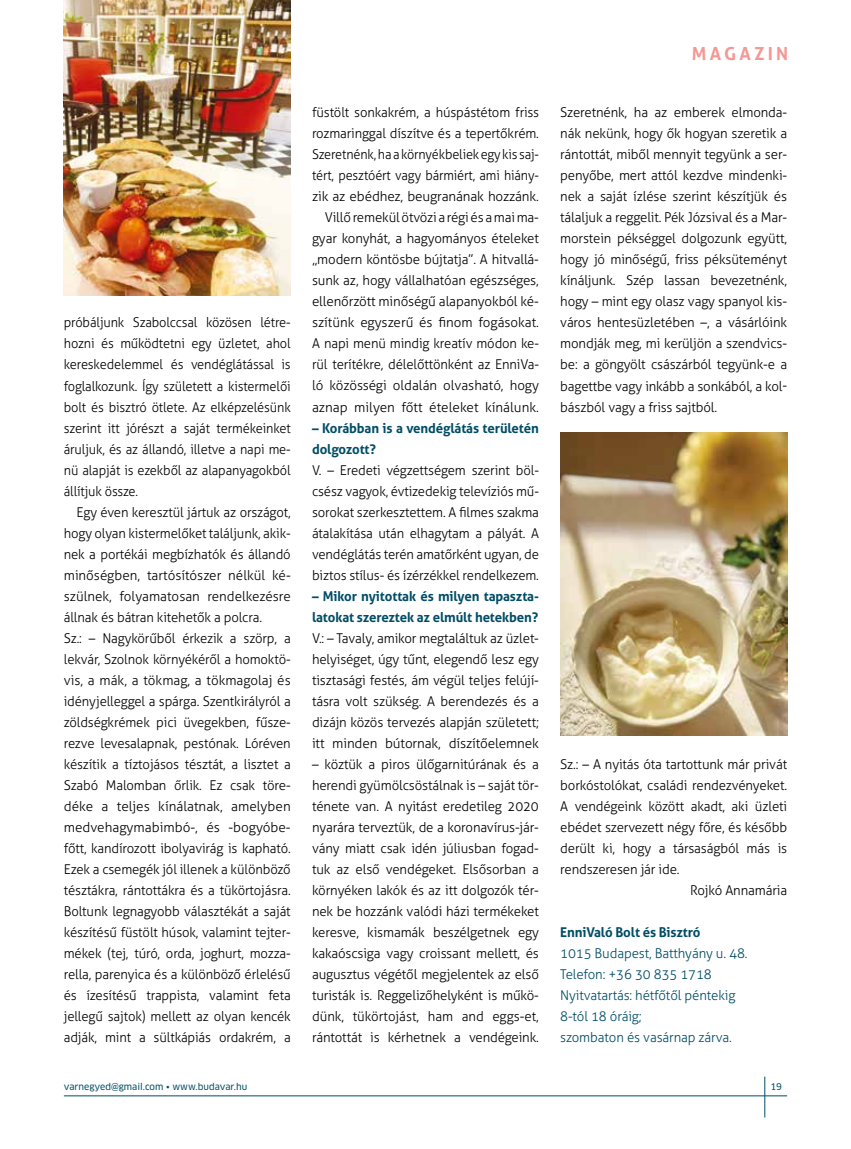
<style>
.page{position:relative;width:851px;height:1149px;background:#fff}
.page>*{position:absolute;margin:0;border:0;box-sizing:border-box;transform-origin:0 0}
.t1{font:700 18px "Aller";letter-spacing:.18em;color:#f39995}
.t2{font:300 13.5px/21px "Aller";letter-spacing:-.01em;color:#000;text-align:justify}
.t3{font:300 13.5px/21px "Aller";letter-spacing:-.01em;color:#000;text-align:justify;scale:.95 1}
.t4{font:700 13.5px/21px "Aller";letter-spacing:-.01em;color:#004d65}
.t5{font:300 13.5px/21px "Aller";letter-spacing:-.01em;color:#004d65}
.t6{font:9px "Clan Pro News";color:#004d65}
</style>
<div class="page">
<hr style="left:764px;top:1076px;width:1px;height:41px;background:#004d65">
<hr style="left:64px;top:1095px;width:723px;height:1px;background:#004d65">
<img style="left:64px;top:0;width:227px;height:296px">
<img style="left:560px;top:432px;width:227px;height:303px">
<p class="t3" style="left:64px;top:312px;width:240px">próbáljunk Szabolccsal közösen létre&shy;hozni és működtetni egy üzletet, ahol kereskedelemmel és vendéglátással is foglalkozunk. Így született a kistermelői bolt és bisztró ötlete. Az elképzelésünk szerint itt jórészt a saját termékeinket áruljuk, és az állandó, illetve a napi me&shy;nü alapját is ezekből az alapanyagokból állítjuk össze.</p>
<p class="t2" style="left:64px;top:501px;width:228px;text-align:left;text-indent:13px">Egy éven keresztül jártuk az országot, hogy olyan kistermelőket találjunk, akik&shy;nek a portékái megbízhatók és állandó minőségben, tartósítószer nélkül ké&shy;szülnek, folyamatosan rendelkezésre állnak és bátran kitehetők a polcra.<br>Sz.: – Nagykörűből érkezik a szörp, a lekvár, Szolnok környékéről a homoktö&shy;vis, a mák, a tökmag, a tökmagolaj és idényjelleggel a spárga. Szentkirályról a zöldségkrémek pici üvegekben, fűsze&shy;rezve levesalapnak, pestónak. Lóréven készítik a tíztojásos tésztát, a lisztet a Szabó Malomban őrlik. Ez csak töre&shy;déke a teljes kínálatnak, amelyben medvehagymabimbó-, és -bogyóbe&shy;főtt, kandírozott ibolyavirág is kapható.<br>Ezek a csemegék jól illenek a különböző tésztákra, rántottákra és a tükörtojásra.<br>Boltunk legnagyobb választékát a saját készítésű füstölt húsok, valamint tejter&shy;mékek (tej, túró, orda, joghurt, mozza&shy;rella, parenyica és a különböző érlelésű és ízesítésű trappista, valamint feta jellegű sajtok) mellett az olyan kencék adják, mint a sültkápiás ordakrém, a</p>
<p class="t2" style="left:312px;top:102px;width:228px;text-align:right">füstölt sonkakrém, a húspástétom friss rozmaringgal díszítve és a tepertőkrém.<br>Szeretnénk, ha a környékbeliek egy kis saj&shy;tért, pesztóért vagy bármiért, ami hiány-- zik az ebédhez, beugranának hozzánk.<br>Villő remekül ötvözi a régi és a mai ma&shy;gyar konyhát, a hagyományos ételeket „modern köntösbe bújtatja”. A hitvallá&shy;sunk az, hogy vállalhatóan egészséges, ellenőrzött minőségű alapanyokból ké&shy;szítünk egyszerű és finom fogásokat.<br>A napi menü mindig kreatív módon ke-- rül terítékre, délelőttönként az EnniVa&shy;ló közösségi oldalán olvasható, hogy aznap milyen főtt ételeket kínálunk.</p>
<p class="t4" style="left:312px;top:417px;width:228px">– Korábban is a vendéglátás területén dolgozott?</p>
<p class="t2" style="left:312px;top:459px;width:228px">V. – Eredeti végzettségem szerint böl&shy;csész vagyok, évtizedekig televíziós mű&shy;sorokat szerkesztettem. A filmes szakma átalakítása után elhagytam a pályát. A vendéglátás terén amatőrként ugyan, de biztos stílus- és ízérzékkel rendelkezem.</p>
<p class="t4" style="left:312px;top:585px;width:228px">– Mikor nyitottak és milyen tapaszta&shy;latokat szereztek az elmúlt hetekben?</p>
<p class="t2" style="left:312px;top:627px;width:228px">V.: – Tavaly, amikor megtaláltuk az üzlet&shy;helyiséget, úgy tűnt, elegendő lesz egy tisztasági festés, ám végül teljes felújí&shy;tásra volt szükség. A berendezés és a dizájn közös tervezés alapján született; itt minden bútornak, díszítőelemnek</p>
<p class="t2" style="left:312px;top:753px;width:228px">– köztük a piros ülőgarnitúrának és a herendi gyümölcsöstálnak is – saját tör&shy;ténete van. A nyitást eredetileg 2020 nyarára terveztük, de a koronavírus-jár&shy;vány miatt csak idén júliusban fogad&shy;tuk az első vendégeket. Elsősorban a környéken lakók és az itt dolgozók tér&shy;nek be hozzánk valódi házi termékeket keresve, kismamák beszélgetnek egy kakaóscsiga vagy croissant mellett, és augusztus végétől megjelentek az első turisták is. Reggelizőhelyként is műkö&shy;dünk, tükörtojást, ham and eggs-et, rántottát is kérhetnek a vendégeink.</p>
<h1 class="t1" style="left:691px;top:43px;width:98px">MAGAZIN</h1>
<p class="t2" style="left:560px;top:102px;width:228px">Szeretnénk, ha az emberek elmonda&shy;nák nekünk, hogy ők hogyan szeretik a rántottát, miből mennyit tegyünk a ser&shy;penyőbe, mert attól kezdve mindenki&shy;nek a saját ízlése szerint készítjük és tálaljuk a reggelit. Pék Józsival és a Mar&shy;morstein pékséggel dolgozunk együtt, hogy jó minőségű, friss péksüteményt kínáljunk. Szép lassan bevezetnénk, hogy – mint egy olasz vagy spanyol kis&shy;város hentesüzletében –, a vásárlóink mondják meg, mi kerüljön a szendvics&shy;be: a göngyölt császárból tegyünk-e a bagettbe vagy inkább a sonkából, a kol&shy;bászból vagy a friss sajtból.</p>
<p class="t2" style="left:560px;top:753px;width:228px">Sz.: – A nyitás óta tartottunk már privát</p>
<p class="t2" style="left:560px;top:774px;width:228px">borkóstolókat, családi rendezvényeket.</p>
<p class="t2" style="left:560px;top:795px;width:228px">A vendégeink között akadt, aki üzleti</p>
<p class="t2" style="left:560px;top:816px;width:228px">ebédet szervezett négy főre, és később</p>
<p class="t2" style="left:560px;top:837px;width:228px">derült ki, hogy a társaságból más is</p>
<p class="t2" style="left:560px;top:858px;width:121px">rendszeresen jár ide.</p>
<p class="t2" style="left:690px;top:879px;width:98px">Rojkó Annamária</p>
<p class="t4" style="left:560px;top:921px;width:142px">EnniValó Bolt és Bisztró</p>
<p class="t5" style="left:560px;top:942px;width:189px">1015 Budapest, Batthyány u. 48.<br>Telefon: +36 30 835 1718<br>Nyitvatartás: hétfőtől péntekig<br>8-tól 18 óráig;<br>szombaton és vasárnap zárva.</p>
<p class="t6" style="left:64px;top:1081px;width:185px">varnegyed@gmail.com • www.budavar.hu</p>
<p class="t6" style="left:770px;top:1080px;width:13px">19</p>
</div>
